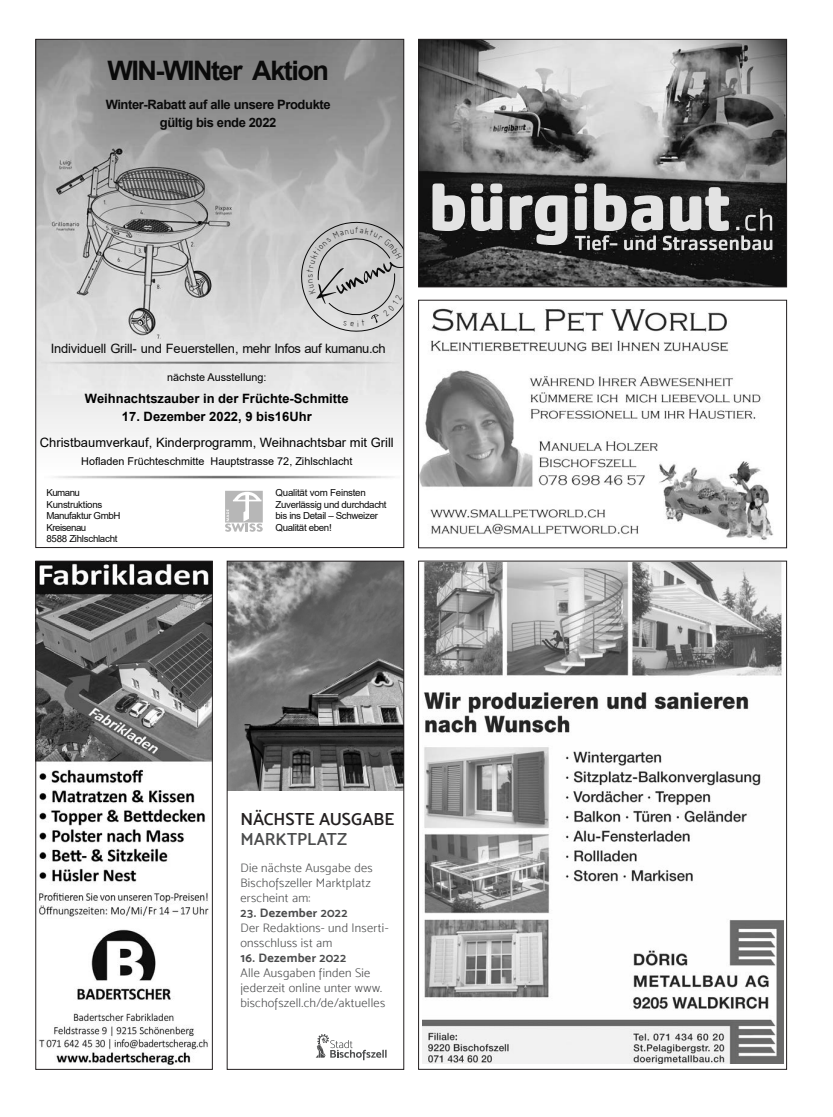
<style>
.page{position:relative;width:833px;height:1117px;background:#fff}
.page>*{position:absolute;margin:0;border:0;box-sizing:border-box;transform-origin:0 0}
.t1{font:700 26.75px "Arial";letter-spacing:-.055em;color:#0a0a0a}
.t2{font:17.5px "Mosk Semi Bold 600";color:#231f20}
.t3{font:17.5px "Mosk Semi Bold 600";color:#4b4c4d}
.t4{font:700 12.88px "Arial";color:#000}
.t5{font:12.88px "Arial";letter-spacing:-.015em;color:#0a0a0a}
.t6{font:12.88px "Arial";color:#000}
.t7{font:700 12.88px/18.2px "Arial";letter-spacing:-.03em;color:#0a0a0a;text-align:center}
.t8{font:12.5px/15px "Mosk Light 300";letter-spacing:.02em;color:#4b4c4d}
.t9{font:12.5px "Mosk Bold 700";letter-spacing:.03em;color:#4b4c4d}
.t10{font:10.75px "Arial";color:#000}
.t11{font:9.62px/11.6px "Arial";letter-spacing:-.035em;color:#0a0a0a}
</style>
<div class="page">
<img style="left:420px;top:41px;width:365px;height:244px">
<svg style="left:432px;top:183px;width:340px;height:67px;background:#666"></svg>
<div style="left:418px;top:39px;width:369px;height:248px;border:1px solid #231f20"></div>
<svg style="left:36px;top:39px;width:368px;height:437px"></svg>
<img style="left:45px;top:147px;width:194px;height:192px">
<svg style="left:225px;top:490px;width:38px;height:41px"></svg>
<img style="left:42px;top:361px;width:358px;height:4px">
<img style="left:37px;top:562px;width:174px;height:503px">
<div style="left:35px;top:560px;width:178px;height:509px;border:1px solid #231f20"></div>
<img style="left:229px;top:562px;width:173px;height:228px">
<div style="left:227px;top:560px;width:177px;height:509px;border:1px solid #231f20"></div>
<img style="left:423px;top:562px;width:360px;height:500px">
<img style="left:420px;top:308px;width:353px;height:232px">
<div style="left:418px;top:300px;width:369px;height:248px;border:1px solid #231f20"></div>
<svg style="left:316px;top:1034px;width:70px;height:25px"></svg>
<svg style="left:296px;top:217px;width:108px;height:120px;background:#c3c3c3"></svg>
<h1 class="t1" style="left:107px;top:52px;width:223px">WIN-WINter Aktion</h1>
<p class="t7" style="left:106px;top:95px;width:226px">Winter-Rabatt auf alle unsere Produkte gültig bis ende 2022</p>
<p class="t5" style="left:51px;top:339px;width:336px">Individuell Grill- und Feuerstellen, mehr Infos auf kumanu.ch</p>
<p class="t10" style="left:167px;top:369px;width:101px">nächste Ausstellung:</p>
<p class="t4" style="left:85px;top:389px;width:265px">Weihnachtszauber in der Früchte-Schmitte</p>
<p class="t4" style="left:122px;top:407px;width:191px">17. Dezember 2022, 9 bis16Uhr</p>
<p class="t6" style="left:40px;top:433px;width:355px">Christbaumverkauf, Kinderprogramm, Weihnachtsbar mit Grill</p>
<p class="t10" style="left:81px;top:453px;width:273px">Hofladen Früchteschmitte Hauptstrasse 72, Zihlschlacht</p>
<p class="t11" style="left:46px;top:486px;width:76px">Kumanu<br>Kunstruktions<br>Manufaktur GmbH<br>Kreisenau<br>8588 Zihlschlacht</p>
<p class="t11" style="left:275px;top:487px;width:113px">Qualität vom Feinsten<br>Zuverlässig und durchdacht bis ins Detail – Schweizer<br>Qualität eben!</p>
<h2 class="t2" style="left:240px;top:808px;width:155px">NÄCHSTE AUSGABE</h2>
<h2 class="t3" style="left:240px;top:828px;width:108px">MARKTPLATZ</h2>
<p class="t8" style="left:240px;top:860px;width:134px">Die nächste Ausgabe des<br>Bischofszeller Marktplatz erscheint am:</p>
<p class="t9" style="left:240px;top:905px;width:109px">23. Dezember 2022</p>
<p class="t8" style="left:240px;top:920px;width:150px">Der Redaktions- und Inserti&shy;onsschluss ist am</p>
<p class="t9" style="left:240px;top:950px;width:107px">16. Dezember 2022</p>
<p class="t8" style="left:240px;top:965px;width:146px">Alle Ausgaben finden Sie jederzeit online unter www. bischofszell.ch/de/aktuelles</p>
</div>
